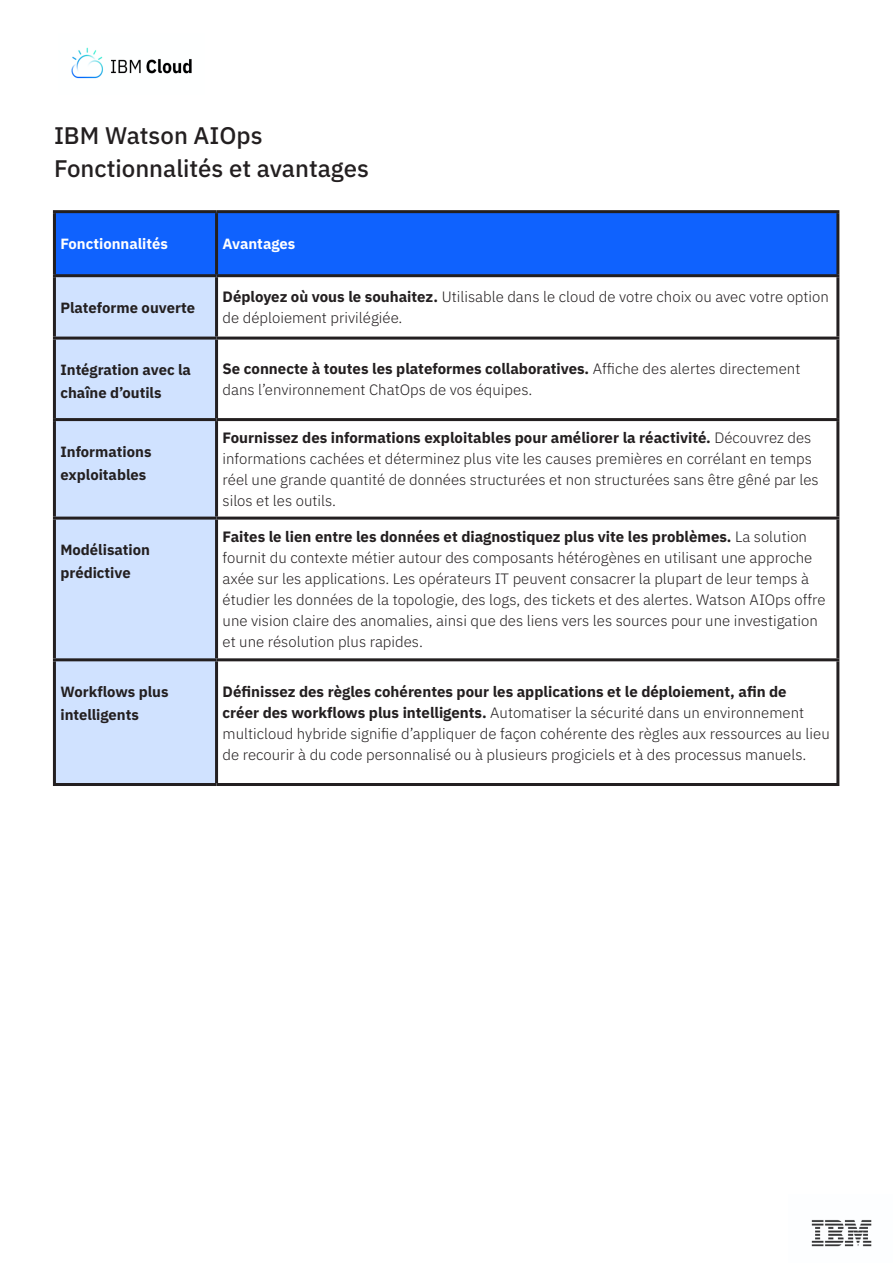
<style>
.page{position:relative;width:893px;height:1263px;background:#fff}
.page>*{position:absolute;margin:0;border:0;box-sizing:border-box;transform-origin:0 0}
.t1{font:500 24px/33px "IBM Plex Sans";color:#231f20}
.t2{font:300 15px/21px "IBM Plex Sans";color:#231f20}
.t3{font:700 14.85px/23.2px "IBM Plex Sans";color:#231f20}
.t4{font:700 14.85px "IBM Plex Sans";color:#fff}
.s1{font-weight:700}
</style>
<div class="page">
<img style="left:811px;top:1220px;width:61px;height:27px">
<img style="left:71px;top:47px;width:121px;height:32px">
<div style="left:56px;top:213px;width:780px;height:61px;background:#0f62fe"></div>
<div style="left:56px;top:277px;width:159px;height:506px;background:#d0e2ff"></div>
<hr style="left:53px;top:210px;width:164px;height:3px;background:#231f20">
<hr style="left:53px;top:213px;width:3px;height:61px;background:#231f20">
<hr style="left:217px;top:210px;width:622px;height:3px;background:#231f20">
<hr style="left:215px;top:213px;width:3px;height:61px;background:#231f20">
<hr style="left:836px;top:213px;width:3px;height:61px;background:#231f20">
<hr style="left:53px;top:274px;width:164px;height:3px;background:#231f20">
<hr style="left:53px;top:277px;width:3px;height:60px;background:#231f20">
<hr style="left:217px;top:274px;width:622px;height:3px;background:#231f20">
<hr style="left:215px;top:277px;width:3px;height:60px;background:#231f20">
<hr style="left:836px;top:277px;width:3px;height:60px;background:#231f20">
<hr style="left:53px;top:337px;width:164px;height:3px;background:#231f20">
<hr style="left:53px;top:340px;width:3px;height:78px;background:#231f20">
<hr style="left:217px;top:337px;width:622px;height:3px;background:#231f20">
<hr style="left:215px;top:340px;width:3px;height:78px;background:#231f20">
<hr style="left:836px;top:340px;width:3px;height:78px;background:#231f20">
<hr style="left:53px;top:418px;width:164px;height:3px;background:#231f20">
<hr style="left:53px;top:421px;width:3px;height:96px;background:#231f20">
<hr style="left:217px;top:418px;width:622px;height:3px;background:#231f20">
<hr style="left:215px;top:421px;width:3px;height:96px;background:#231f20">
<hr style="left:836px;top:421px;width:3px;height:96px;background:#231f20">
<hr style="left:53px;top:517px;width:164px;height:3px;background:#231f20">
<hr style="left:53px;top:520px;width:3px;height:138px;background:#231f20">
<hr style="left:217px;top:517px;width:622px;height:3px;background:#231f20">
<hr style="left:215px;top:520px;width:3px;height:138px;background:#231f20">
<hr style="left:836px;top:520px;width:3px;height:138px;background:#231f20">
<hr style="left:53px;top:658px;width:164px;height:3px;background:#231f20">
<hr style="left:53px;top:661px;width:3px;height:122px;background:#231f20">
<hr style="left:217px;top:658px;width:622px;height:3px;background:#231f20">
<hr style="left:215px;top:661px;width:3px;height:122px;background:#231f20">
<hr style="left:836px;top:661px;width:3px;height:122px;background:#231f20">
<hr style="left:53px;top:783px;width:164px;height:3px;background:#231f20">
<hr style="left:217px;top:783px;width:622px;height:3px;background:#231f20">
<h1 class="t1" style="left:54px;top:117px;width:316px">IBM Watson AIOps<br>Fonctionnalités et avantages</h1>
<p class="t4" style="left:60px;top:232px;width:109px">Fonctionnalités</p>
<p class="t4" style="left:222px;top:232px;width:74px">Avantages</p>
<p class="t3" style="left:60px;top:295px;width:136px">Plateforme ouverte</p>
<p class="t2" style="left:223px;top:285px;width:608px"><span class="s1">Déployez où vous le souhaitez.</span> Utilisable dans le cloud de votre choix ou avec votre option de déploiement privilégiée.</p>
<p class="t3" style="left:60px;top:357px;width:132px">Intégration avec la chaîne d’outils</p>
<p class="t2" style="left:223px;top:357px;width:579px"><span class="s1">Se connecte à toutes les plateformes collaboratives.</span> Affiche des alertes directement dans l’environnement ChatOps de vos équipes.</p>
<p class="t3" style="left:60px;top:438px;width:93px">Informations exploitables</p>
<p class="t3" style="left:60px;top:537px;width:91px">Modélisation prédictive</p>
<p class="t2" style="left:223px;top:426px;width:598px"><span class="s1">Fournissez des informations exploitables pour améliorer la réactivité.</span> Découvrez des informations cachées et déterminez plus vite les causes premières en corrélant en temps réel une grande quantité de données structurées et non structurées sans être gêné par les silos et les outils.</p>
<p class="t2" style="left:223px;top:525px;width:604px"><span class="s1">Faites le lien entre les données et diagnostiquez plus vite les problèmes.</span> La solution fournit du contexte métier autour des composants hétérogènes en utilisant une approche axée sur les applications. Les opérateurs IT peuvent consacrer la plupart de leur temps à étudier les données de la topologie, des logs, des tickets et des alertes. Watson AIOps offre une vision claire des anomalies, ainsi que des liens vers les sources pour une investigation et une résolution plus rapides.</p>
<p class="t3" style="left:60px;top:679px;width:110px">Workflows plus intelligents</p>
<p class="t2" style="left:223px;top:679px;width:609px"><span class="s1">Définissez des règles cohérentes pour les applications et le déploiement, afin de<br>créer des workflows plus intelligents.</span> Automatiser la sécurité dans un environnement multicloud hybride signifie d’appliquer de façon cohérente des règles aux ressources au lieu de recourir à du code personnalisé ou à plusieurs progiciels et à des processus manuels.</p>
</div>
